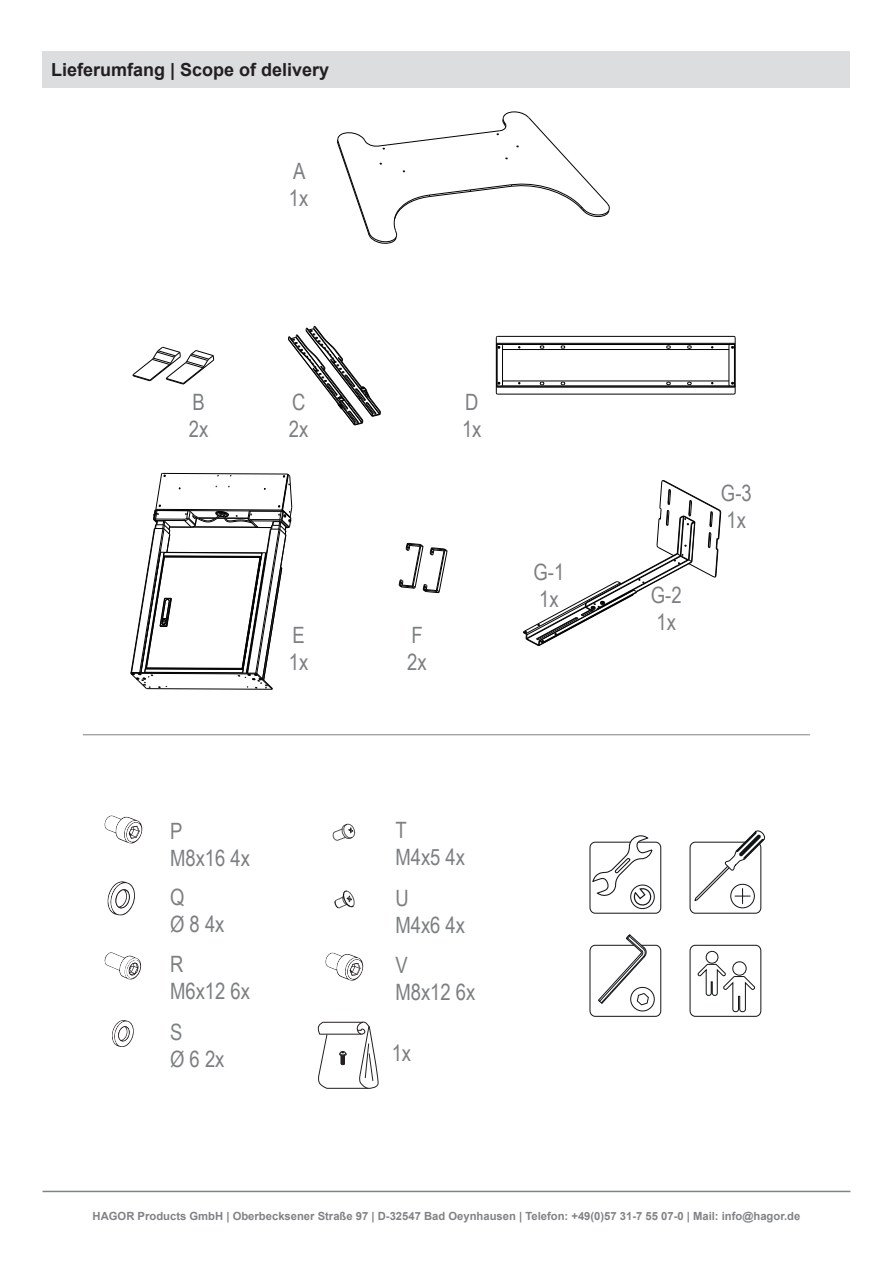
<style>
.page{position:relative;width:893px;height:1263px;background:#fff}
.page>*{position:absolute;margin:0;border:0;box-sizing:border-box;transform-origin:0 0}
.t1{font:22.5px/27px "Arial Narrow";color:#7c7f81}
.t2{font:700 18px "Arial";color:#231f20}
.t3{font:700 11.25px "Arial";color:#808285}
</style>
<div class="page">
<hr style="left:43px;top:1191px;width:807px;height:1px;background:#808285">
<div style="left:43px;top:51px;width:807px;height:37px;background:#dcdddf"></div>
<hr style="left:83px;top:734px;width:727px;height:1px;background:#808285">
<svg style="left:132px;top:346px;width:83px;height:39px"></svg>
<svg style="left:398px;top:542px;width:50px;height:52px"></svg>
<hr style="left:496px;top:344px;width:1px;height:42px;background:#030303">
<hr style="left:497px;top:344px;width:1px;height:42px;background:#030303">
<hr style="left:502px;top:345px;width:1px;height:40px;background:#030303">
<hr style="left:497px;top:394px;width:237px;height:1px;background:#030303">
<hr style="left:496px;top:387px;width:239px;height:1px;background:#030303">
<hr style="left:502px;top:386px;width:227px;height:1px;background:#030303">
<hr style="left:502px;top:381px;width:227px;height:1px;background:#030303">
<hr style="left:502px;top:349px;width:227px;height:1px;background:#030303">
<hr style="left:496px;top:344px;width:239px;height:1px;background:#030303">
<hr style="left:496px;top:343px;width:239px;height:1px;background:#030303">
<hr style="left:497px;top:336px;width:237px;height:1px;background:#030303">
<hr style="left:729px;top:345px;width:1px;height:40px;background:#030303">
<hr style="left:734px;top:344px;width:1px;height:42px;background:#030303">
<hr style="left:735px;top:344px;width:1px;height:49px;background:#030303">
<svg style="left:539px;top:381px;width:6px;height:5px"></svg>
<svg style="left:560px;top:381px;width:6px;height:5px"></svg>
<svg style="left:539px;top:345px;width:6px;height:4px"></svg>
<svg style="left:560px;top:345px;width:6px;height:4px"></svg>
<svg style="left:687px;top:381px;width:5px;height:5px"></svg>
<svg style="left:666px;top:381px;width:5px;height:5px"></svg>
<svg style="left:687px;top:345px;width:5px;height:4px"></svg>
<svg style="left:666px;top:345px;width:5px;height:4px"></svg>
<svg style="left:495px;top:335px;width:8px;height:14px"></svg>
<svg style="left:495px;top:381px;width:8px;height:14px"></svg>
<svg style="left:728px;top:335px;width:8px;height:14px"></svg>
<svg style="left:728px;top:381px;width:8px;height:14px"></svg>
<svg style="left:523px;top:480px;width:199px;height:167px"></svg>
<svg style="left:130px;top:472px;width:163px;height:218px"></svg>
<svg style="left:288px;top:325px;width:93px;height:101px"></svg>
<div style="left:690px;top:842px;width:71px;height:72px;border:1px solid #111416;border-radius:5px"></div>
<div style="left:730px;top:884px;width:25px;height:24px;border:1px solid #111416;border-radius:50%"></div>
<svg style="left:693px;top:830px;width:72px;height:74px"></svg>
<div style="left:589px;top:945px;width:72px;height:72px;border:1px solid #111416;border-radius:5px"></div>
<svg style="left:631px;top:987px;width:23px;height:24px"></svg>
<div style="left:630px;top:987px;width:25px;height:24px;border:1px solid #111416;border-radius:50%"></div>
<svg style="left:597px;top:934px;width:52px;height:72px"></svg>
<div style="left:690px;top:945px;width:71px;height:72px;border:1px solid #111416;border-radius:5px"></div>
<svg style="left:697px;top:950px;width:58px;height:63px"></svg>
<svg style="left:104px;top:815px;width:38px;height:29px"></svg>
<svg style="left:105px;top:952px;width:36px;height:28px"></svg>
<svg style="left:332px;top:823px;width:23px;height:18px"></svg>
<svg style="left:334px;top:890px;width:21px;height:19px"></svg>
<svg style="left:325px;top:953px;width:38px;height:28px"></svg>
<svg style="left:107px;top:881px;width:28px;height:35px"></svg>
<svg style="left:112px;top:1020px;width:22px;height:27px"></svg>
<div style="left:589px;top:842px;width:72px;height:72px;border:1px solid #111416;border-radius:5px"></div>
<svg style="left:591px;top:835px;width:62px;height:72px"></svg>
<div style="left:630px;top:884px;width:25px;height:25px;border:1px solid #111416;border-radius:50%"></div>
<svg style="left:337px;top:111px;width:273px;height:133px"></svg>
<svg style="left:318px;top:1021px;width:61px;height:68px"></svg>
<h2 class="t2" style="left:51px;top:57px;width:280px">Lieferumfang | Scope of delivery</h2>
<h1 class="t1" style="left:289px;top:157px;width:21px">A<br>1x</h1>
<h1 class="t1" style="left:189px;top:388px;width:21px">B<br>2x</h1>
<h1 class="t1" style="left:289px;top:388px;width:21px">C<br>2x</h1>
<h1 class="t1" style="left:289px;top:621px;width:21px">E<br>1x</h1>
<h1 class="t1" style="left:170px;top:817px;width:81px">P<br>M8x16 4x</h1>
<h1 class="t1" style="left:170px;top:882px;width:56px">Q<br>Ø 8 4x</h1>
<h1 class="t1" style="left:170px;top:950px;width:81px">R<br>M6x12 6x</h1>
<h1 class="t1" style="left:170px;top:1017px;width:56px">S<br>Ø 6 2x</h1>
<h1 class="t1" style="left:462px;top:388px;width:21px">D<br>1x</h1>
<h1 class="t1" style="left:407px;top:621px;width:21px">F<br>2x</h1>
<h1 class="t1" style="left:534px;top:557px;width:32px">G-1<br>1x</h1>
<h1 class="t1" style="left:395px;top:816px;width:71px">T<br>M4x5 4x</h1>
<h1 class="t1" style="left:395px;top:883px;width:71px">U<br>M4x6 4x</h1>
<h1 class="t1" style="left:395px;top:951px;width:81px">V<br>M8x12 6x</h1>
<h1 class="t1" style="left:392px;top:1039px;width:21px">1x</h1>
<h1 class="t1" style="left:651px;top:581px;width:32px">G-2<br>1x</h1>
<h1 class="t1" style="left:721px;top:478px;width:32px">G-3<br>1x</h1>
<p class="t3" style="left:93px;top:1208px;width:709px">HAGOR Products GmbH | Oberbecksener Straße 97 | D-32547 Bad Oeynhausen | Telefon: +49(0)57 31-7 55 07-0 | Mail: info@hagor.de</p>
</div>
